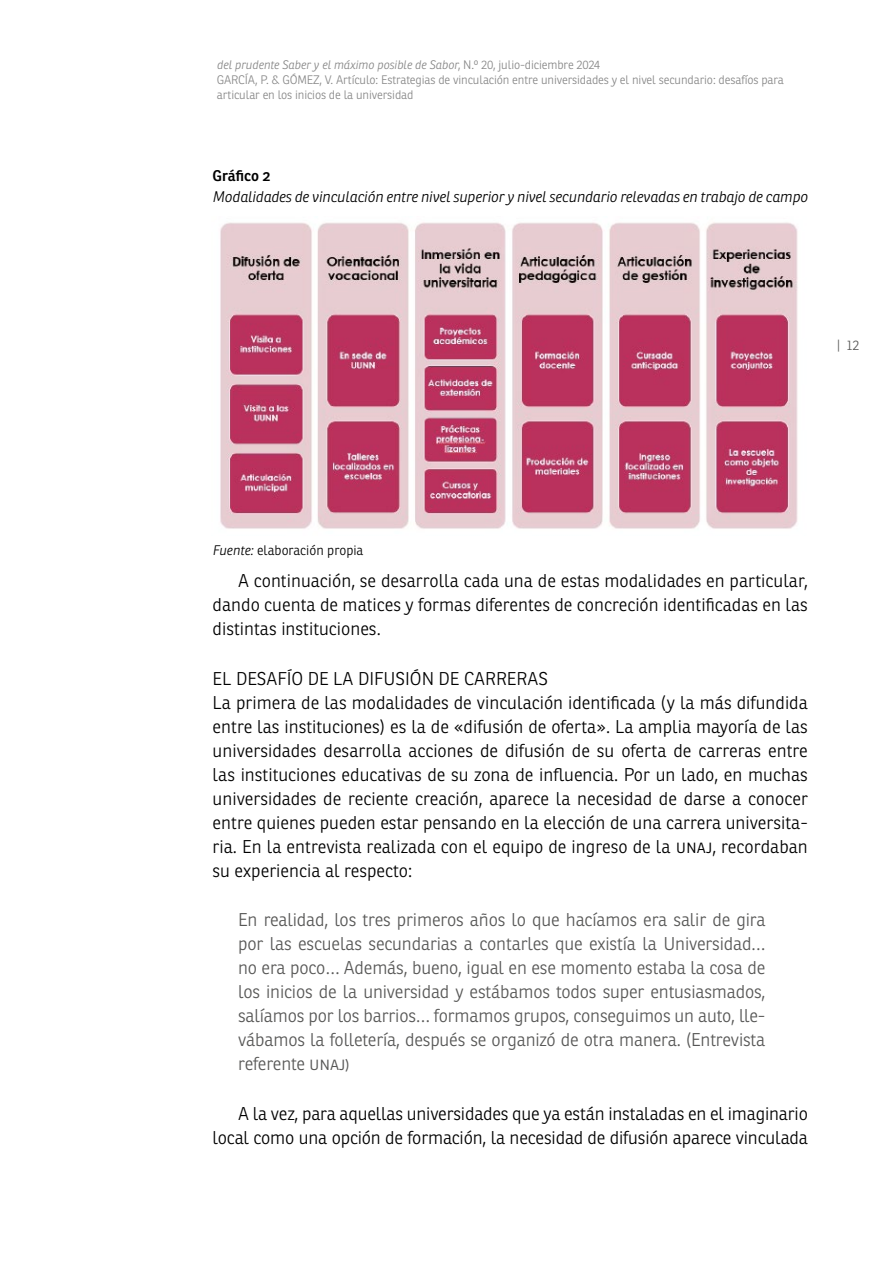
<style>
.page{position:relative;width:893px;height:1263px;background:#fff}
.page>*{position:absolute;margin:0;border:0;box-sizing:border-box;transform-origin:0 0}
.Art_texto_inicio{font:300 18px/24px "Ronnia";color:#000;text-align:justify}
.cita_dentro{font:300 18px/24px "Ronnia";letter-spacing:-.01em;color:#575756;text-align:justify}
.Art_texto_sangria{font:300 18px/24px "Ronnia";letter-spacing:-.01em;color:#000;text-align:justify}
.Tit_interno_2{font:300 18px "Ronnia";color:#000}
.ref_cuadro_img{font:italic 300 15px "Ronnia";letter-spacing:-.01em;color:#000}
.Tit_cuadro_img{font:600 15px "Ronnia";color:#000}
.Fuente_cuadro_img{font:300 13.5px "Ronnia";color:#000}
.t1{font:300 13.5px "Ronnia";color:#575756}
.t2{font:300 12px/15px "Ronnia";letter-spacing:-.01em;color:#878787}
.s1{font-style:italic}
</style>
<div class="page">
<img style="left:220px;top:222px;width:578px;height:307px">
<p class="t2" style="left:217px;top:57px;width:569px"><span class="s1">del prudente Saber y el máximo posible de Sabor,</span> N.º 20, julio-diciembre 2024<br>GARCÍA, P. &amp; GÓMEZ, V. Artículo: Estrategias de vinculación entre universidades y el nivel secundario: desafíos para articular en los inicios de la universidad</p>
<p class="Tit_cuadro_img" style="left:213px;top:167px;width:60px">Gráfico 2</p>
<p class="ref_cuadro_img" style="left:213px;top:188px;width:597px">Modalidades de vinculación entre nivel superior y nivel secundario relevadas en trabajo de campo</p>
<p class="t1" style="left:837px;top:337px;width:23px">| 12</p>
<p class="Fuente_cuadro_img" style="left:213px;top:542px;width:152px"><span class="s1">Fuente:</span> elaboración propia</p>
<p class="Art_texto_sangria" style="left:213px;top:569px;width:597px;text-indent:26px">A continuación, se desarrolla cada una de estas modalidades en particular, dando cuenta de matices y formas diferentes de concreción identificadas en las distintas instituciones.</p>
<p class="Tit_interno_2" style="left:213px;top:667px;width:337px">EL DESAFÍO DE LA DIFUSIÓN DE CARRERAS</p>
<p class="Art_texto_inicio" style="left:213px;top:690px;width:597px">La primera de las modalidades de vinculación identificada (y la más difundida entre las instituciones) es la de «difusión de oferta». La amplia mayoría de las universidades desarrolla acciones de difusión de su oferta de carreras entre las instituciones educativas de su zona de influencia. Por un lado, en muchas universidades de reciente creación, aparece la necesidad de darse a conocer entre quienes pueden estar pensando en la elección de una carrera universita&shy;ria. En la entrevista realizada con el equipo de ingreso de la unaj, recordaban su experiencia al respecto:</p>
<p class="cita_dentro" style="left:238px;top:908px;width:529px">En realidad, los tres primeros años lo que hacíamos era salir de gira por las escuelas secundarias a contarles que existía la Universidad… no era poco… Además, bueno, igual en ese momento estaba la cosa de los inicios de la universidad y estábamos todos super entusiasmados, salíamos por los barrios… formamos grupos, conseguimos un auto, lle&shy;vábamos la folletería, después se organizó de otra manera. (Entrevista referente unaj)</p>
<p class="Art_texto_sangria" style="left:213px;top:1101px;width:597px;text-align:right">A la vez, para aquellas universidades que ya están instaladas en el imaginario local como una opción de formación, la necesidad de difusión aparece vinculada</p>
</div>
